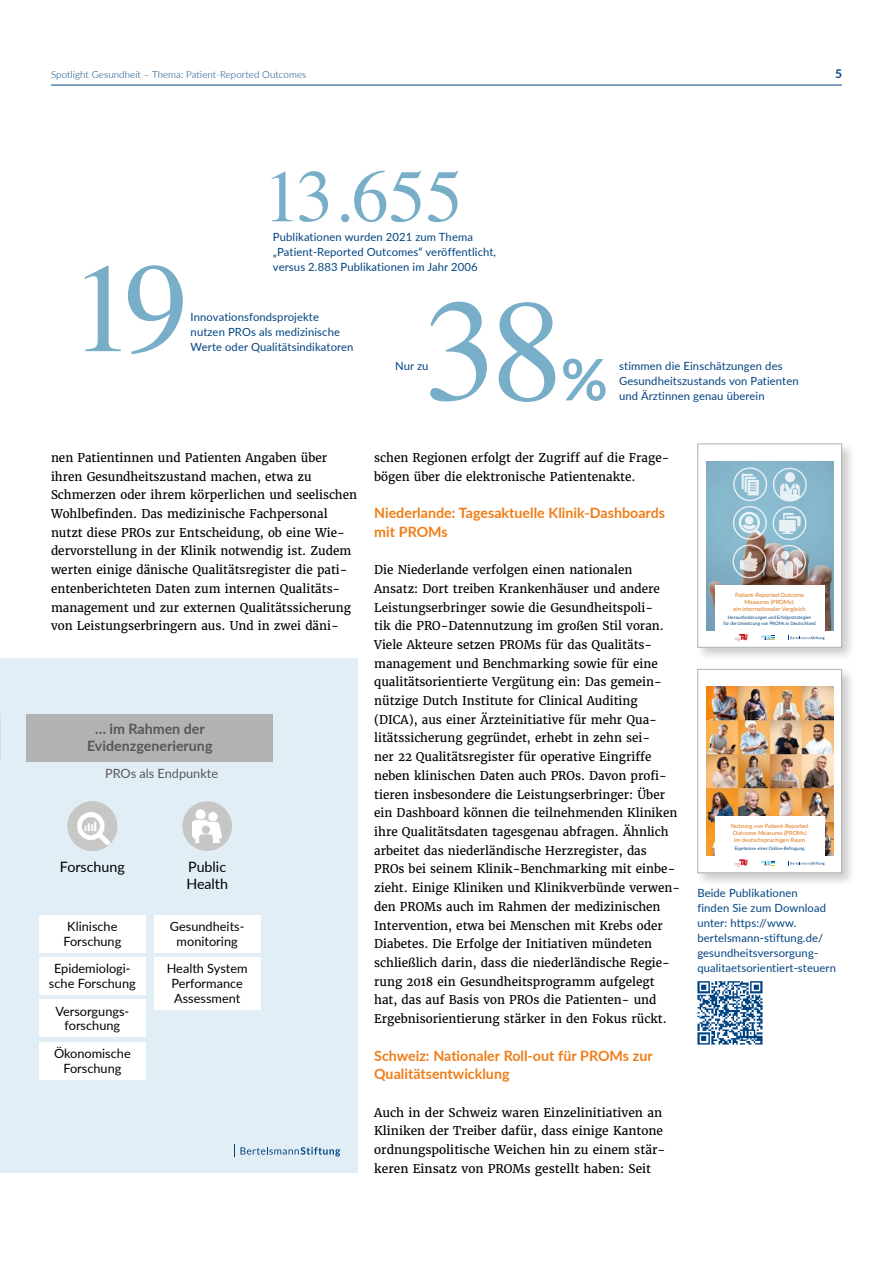
<style>
.page{position:relative;width:893px;height:1263px;background:#fff}
.page>*{position:absolute;margin:0;border:0;box-sizing:border-box;transform-origin:0 0}
.t1{font:145.8px "Times";color:#79aec8}
.t2{font:127.5px "Times";color:#79aec8}
.t3{font:74.1px "Times";color:#79aec8}
.t4{font:700 57.15px "Lato";color:#79aec8}
.t5{font:700 14.25px/18.8px "Lato";color:#ef7d17}
.t6{font:700 14.25px/17.1px "Lato";color:#575756;text-align:center}
.t7{font:14.25px/16.5px "Lato";color:#000}
.t8{font:12.75px/15px "Lato";color:#000;text-align:center}
.t9{font:12.75px "Lato";color:#575756}
.t10{font:12px/18.8px "Merriweather";color:#000}
.t11{font:700 12px "Lato";color:#004380}
.t12{font:11.25px/15px "Lato";letter-spacing:.01em;color:#004380}
.t13{font:300 9.75px "Lato";letter-spacing:.01em;color:#004380}
.t14{font:5.85px/7.1px "Lato";color:#dd7515;text-align:center}
.t15{font:4.65px/5.8px "Lato";color:#004380;text-align:center}
</style>
<div class="page">
<hr style="left:51px;top:85px;width:791px;height:1px;background:#004380">
<div style="left:696px;top:441px;width:160px;height:220px;background:#000;opacity:.2"></div>
<div style="left:698px;top:444px;width:144px;height:203px;background:#fff"></div>
<img style="left:706px;top:461px;width:127px;height:169px">
<svg style="left:779px;top:513px;width:22px;height:21px"></svg>
<div style="left:772px;top:506px;width:34px;height:34px;border:1px solid #fff;border-radius:50%"></div>
<div style="left:781px;top:551px;width:9px;height:9px;background:#e7e8e9;border-radius:50%"></div>
<svg style="left:777px;top:557px;width:26px;height:21px"></svg>
<div style="left:772px;top:545px;width:34px;height:34px;border:1px solid #fff;border-radius:50%"></div>
<svg style="left:785px;top:472px;width:10px;height:10px"></svg>
<svg style="left:780px;top:483px;width:20px;height:18px"></svg>
<div style="left:773px;top:468px;width:34px;height:34px;border:1px solid #fff;border-radius:50%"></div>
<svg style="left:739px;top:512px;width:25px;height:27px"></svg>
<div style="left:733px;top:506px;width:34px;height:34px;border:1px solid #fff;border-radius:50%"></div>
<svg style="left:740px;top:552px;width:18px;height:19px"></svg>
<div style="left:732px;top:544px;width:34px;height:34px;border:1px solid #fff;border-radius:50%"></div>
<svg style="left:742px;top:474px;width:17px;height:21px"></svg>
<div style="left:733px;top:467px;width:34px;height:34px;border:1px solid #fff;border-radius:50%"></div>
<div style="left:715px;top:585px;width:109px;height:47px;background:#fff"></div>
<svg style="left:788px;top:636px;width:36px;height:4px"></svg>
<svg style="left:761px;top:636px;width:14px;height:4px"></svg>
<svg style="left:735px;top:634px;width:13px;height:7px"></svg>
<div style="left:697px;top:443px;width:145px;height:205px;border:1px solid #acafb2"></div>
<div style="left:696px;top:667px;width:160px;height:220px;background:#000;opacity:.2"></div>
<div style="left:698px;top:669px;width:144px;height:204px;background:#fff"></div>
<img style="left:706px;top:686px;width:127px;height:170px">
<div style="left:715px;top:817px;width:109px;height:40px;background:#fff"></div>
<svg style="left:788px;top:861px;width:36px;height:4px"></svg>
<svg style="left:761px;top:861px;width:14px;height:5px"></svg>
<svg style="left:735px;top:859px;width:13px;height:8px"></svg>
<div style="left:697px;top:669px;width:145px;height:204px;border:1px solid #acafb2"></div>
<div style="left:0;top:658px;width:357px;height:515px;background:#e2eef5"></div>
<div style="left:39px;top:915px;width:107px;height:38px;background:#fff"></div>
<div style="left:39px;top:957px;width:107px;height:38px;background:#fff"></div>
<div style="left:39px;top:999px;width:107px;height:38px;background:#fff"></div>
<div style="left:39px;top:1041px;width:107px;height:38px;background:#fff"></div>
<img style="left:68px;top:801px;width:49px;height:50px;border-radius:25px">
<div style="left:154px;top:915px;width:106px;height:38px;background:#fff"></div>
<div style="left:154px;top:957px;width:106px;height:53px;background:#fff"></div>
<div style="left:182px;top:801px;width:50px;height:50px;background:#c6c6c6;border-radius:50%"></div>
<img style="left:192px;top:809px;width:30px;height:34px">
<div style="left:26px;top:714px;width:247px;height:47px;background:#b3b2b2"></div>
<svg style="left:234px;top:1144px;width:106px;height:13px"></svg>
<img style="left:697px;top:981px;width:66px;height:64px">
<p class="t13" style="left:51px;top:67px;width:257px">Spotlight Gesundheit – Thema: Patient-Reported Outcomes</p>
<p class="t11" style="left:835px;top:64px;width:8px">5</p>
<h2 class="t2" style="left:71px;top:189px;width:119px">19</h2>
<h3 class="t3" style="left:263px;top:127px;width:201px">13.655</h3>
<p class="t12" style="left:273px;top:229px;width:225px">Publikationen wurden 2021 zum Thema „Patient-Reported Outcomes“ veröffentlicht, versus 2.883 Publikationen im Jahr 2006</p>
<p class="t12" style="left:191px;top:309px;width:164px">Innovationsfondsprojekte nutzen PROs als medizinische<br>Werte oder Qualitätsindikatoren</p>
<h1 class="t1" style="left:424px;top:215px;width:142px">38</h1>
<h3 class="t4" style="left:561px;top:337px;width:48px">%</h3>
<p class="t12" style="left:619px;top:358px;width:181px">stimmen die Einschätzungen des<br>Gesundheitszustands von Patienten und Ärztinnen genau überein</p>
<p class="t12" style="left:395px;top:358px;width:35px">Nur zu</p>
<p class="t10" style="left:51px;top:448px;width:308px">nen Patientinnen und Patienten Angaben über ihren Gesundheitszustand machen, etwa zu Schmerzen oder ihrem körperlichen und seelischen Wohlbefinden. Das medizinische Fachpersonal nutzt diese PROs zur Entscheidung, ob eine Wie&shy;dervorstellung in der Klinik notwendig ist. Zudem werten einige dänische Qualitätsregister die pati&shy;entenberichteten Daten zum internen Qualitäts&shy;management und zur externen Qualitätssicherung von Leistungserbringern aus. Und in zwei däni-</p>
<p class="t6" style="left:87px;top:719px;width:127px">… im Rahmen der<br>Evidenzgenerierung</p>
<p class="t9" style="left:105px;top:764px;width:115px">PROs als Endpunkte</p>
<p class="t7" style="left:60px;top:858px;width:66px">Forschung</p>
<p class="t8" style="left:63px;top:918px;width:60px">Klinische<br>Forschung</p>
<p class="t8" style="left:49px;top:961px;width:88px">Epidemiologi&shy;sche Forschung</p>
<p class="t8" style="left:55px;top:1003px;width:74px">Versorgungs&shy;forschung</p>
<p class="t8" style="left:54px;top:1045px;width:78px">Ökonomische<br>Forschung</p>
<p class="t7" style="left:186px;top:858px;width:43px">Public<br>Health</p>
<p class="t8" style="left:170px;top:918px;width:76px">Gesundheits&shy;monitoring</p>
<p class="t8" style="left:167px;top:961px;width:82px">Health System<br>Performance<br>Assessment</p>
<p class="t10" style="left:374px;top:448px;width:297px">schen Regionen erfolgt der Zugriff auf die Frage&shy;bögen über die elektronische Patientenakte.</p>
<p class="t5" style="left:374px;top:503px;width:292px">Niederlande: Tagesaktuelle Klinik-Dashboards mit PROMs</p>
<p class="t10" style="left:374px;top:560px;width:307px">Die Niederlande verfolgen einen nationalen<br>Ansatz: Dort treiben Krankenhäuser und andere Leistungserbringer sowie die Gesundheitspoli-<br>tik die PRO-Datennutzung im großen Stil voran.<br>Viele Akteure setzen PROMs für das Qualitäts&shy;management und Benchmarking sowie für eine qualitätsorientierte Vergütung ein: Das gemein&shy;nützige Dutch Institute for Clinical Auditing (DICA), aus einer Ärzteinitiative für mehr Qua&shy;litätssicherung gegründet, erhebt in zehn sei-<br>ner 22 Qualitätsregister für operative Eingriffe neben klinischen Daten auch PROs. Davon profi&shy;tieren insbesondere die Leistungserbringer: Über ein Dashboard können die teilnehmenden Kliniken ihre Qualitätsdaten tagesgenau abfragen. Ähnlich arbeitet das niederländische Herzregister, das<br>PROs bei seinem Klinik-Benchmarking mit einbe&shy;zieht. Einige Kliniken und Klinikverbünde verwen&shy;den PROMs auch im Rahmen der medizinischen Intervention, etwa bei Menschen mit Krebs oder Diabetes. Die Erfolge der Initiativen mündeten schließlich darin, dass die niederländische Regie&shy;rung 2018 ein Gesundheitsprogramm aufgelegt hat, das auf Basis von PROs die Patienten- und Ergebnisorientierung stärker in den Fokus rückt.</p>
<p class="t5" style="left:374px;top:1045px;width:280px">Schweiz: Nationaler Roll-out für PROMs zur<br>Qualitätsentwicklung</p>
<p class="t10" style="left:374px;top:1103px;width:290px;text-align:justify">Auch in der Schweiz waren Einzelinitiativen an Kliniken der Treiber dafür, dass einige Kantone ordnungspolitische Weichen hin zu einem stär&shy;keren Einsatz von PROMs gestellt haben: Seit</p>
<p class="t14" style="left:734px;top:591px;width:74px">Patient-Reported Outcome<br>Measures (PROMs):<br>ein internationaler Vergleich</p>
<p class="t15" style="left:723px;top:614px;width:94px">Herausforderungen und Erfolgsstrategien<br>für die Umsetzung von PROMs in Deutschland</p>
<p class="t14" style="left:731px;top:822px;width:79px">Nutzung von Patient-Reported<br>Outcome Measures (PROMs) im deutschsprachigen Raum</p>
<p class="t15" style="left:735px;top:845px;width:71px">Ergebnisse einer Online-Befragung</p>
<p class="t12" style="left:697px;top:884px;width:140px">Beide Publikationen<br>finden Sie zum Download unter: https://www. bertelsmann-stiftung.de/ gesundheitsversorgung&shy;qualitaetsorientiert-steuern</p>
</div>
